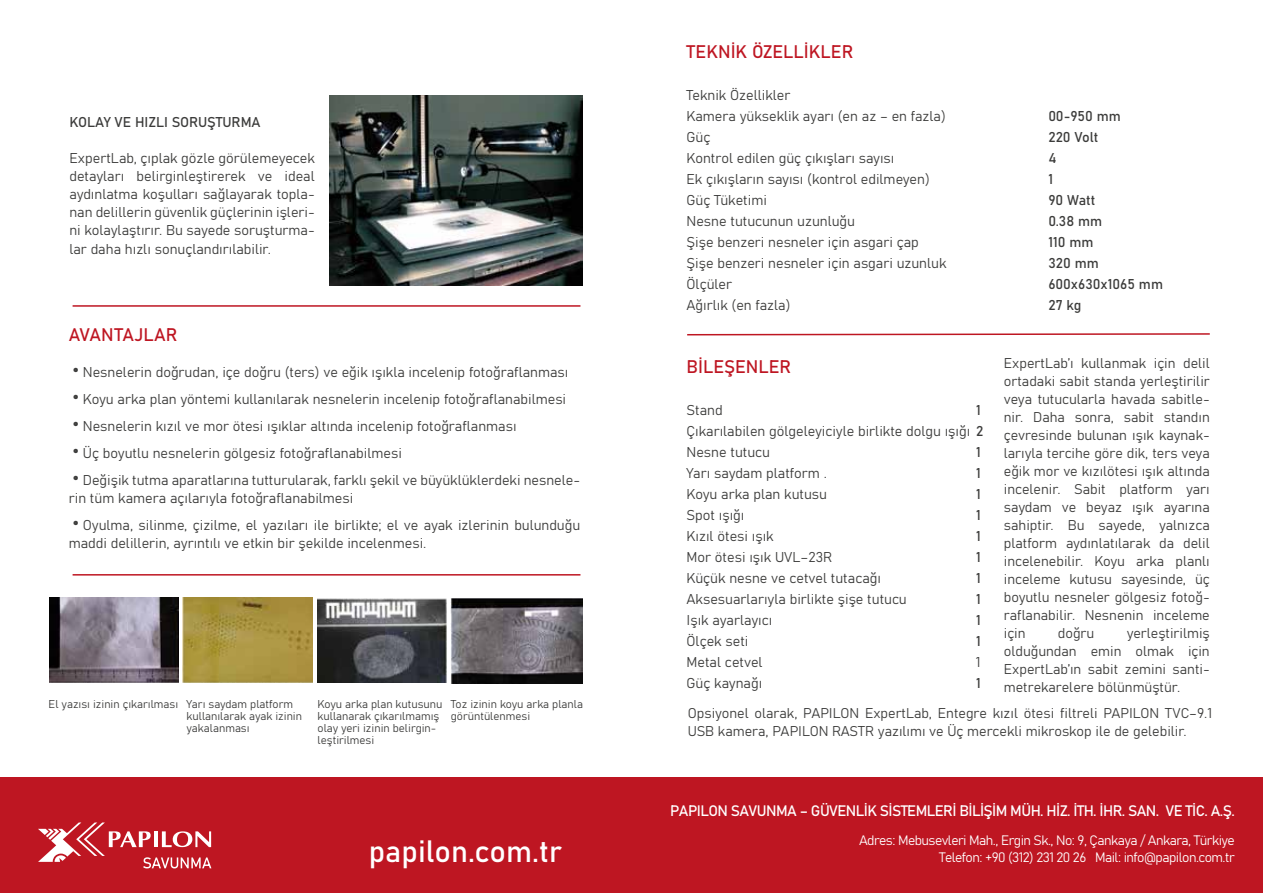
<style>
.page{position:relative;width:1263px;height:893px;background:#fff}
.page>*{position:absolute;margin:0;border:0;box-sizing:border-box;transform-origin:0 0}
.t1{font:30.45px "Bahnschrift";color:#fff}
.t2{font:18px "Bahnschrift";color:#be1622}
.t3{font:15px "Bahnschrift";letter-spacing:-.04em;color:#fff}
.t4{font:14.1px/18.1px "Bahnschrift";color:#3c3c3b}
.t5{font:13.95px/18px "Bahnschrift";color:#3c3c3b;text-align:justify}
.t6{font:13.5px "Bahnschrift";letter-spacing:-.04em;color:#fff}
.t7{font:11.25px/12px "Bahnschrift";color:#3c3c3b}
</style>
<div class="page">
<div style="left:0;top:777px;width:1263px;height:116px;background:#be1622"></div>
<svg style="left:38px;top:822px;width:173px;height:46px"></svg>
<hr style="left:73px;top:305px;width:507px;height:2px;background:#be1622">
<hr style="left:73px;top:574px;width:507px;height:2px;background:#be1622">
<svg style="left:687px;top:333px;width:523px;height:3px"></svg>
<img style="left:330px;top:95px;width:252px;height:190px">
<img style="left:50px;top:598px;width:129px;height:84px">
<img style="left:183px;top:598px;width:129px;height:84px">
<img style="left:317px;top:598px;width:129px;height:84px">
<img style="left:450px;top:598px;width:132px;height:86px">
<p class="t4" style="left:69px;top:112px;width:193px">KOLAY VE HIZLI SORUŞTURMA</p>
<p class="t4" style="left:69px;top:148px;width:247px;text-align:justify">ExpertLab, çıplak gözle görülemeyecek detayları belirginleştirerek ve ideal aydınlatma koşulları sağlayarak topla&shy;nan delillerin güvenlik güçlerinin işleri&shy;ni kolaylaştırır. Bu sayede soruşturma&shy;lar daha hızlı sonuçlandırılabilir.</p>
<p class="t2" style="left:69px;top:321px;width:110px">AVANTAJLAR</p>
<p class="t4" style="left:83px;top:358px;width:499px;line-height:27px">Nesnelerin doğrudan, içe doğru (ters) ve eğik ışıkla incelenip fotoğraflanması Koyu arka plan yöntemi kullanılarak nesnelerin incelenip fotoğraflanabilmesi Nesnelerin kızıl ve mor ötesi ışıklar altında incelenip fotoğraflanması<br>Üç boyutlu nesnelerin gölgesiz fotoğraflanabilmesi<br>Değişik tutma aparatlarına tutturularak, farklı şekil ve büyüklüklerdeki nesnele-</p>
<p class="t4" style="left:83px;top:484px;width:499px;line-height:27px;text-indent:-14px">rin tüm kamera açılarıyla fotoğraflanabilmesi<br>Oyulma, silinme, çizilme, el yazıları ile birlikte; el ve ayak izlerinin bulunduğu</p>
<p class="t4" style="left:69px;top:533px;width:359px">maddi delillerin, ayrıntılı ve etkin bir şekilde incelenmesi.</p>
<p class="t7" style="left:187px;top:698px;width:117px;text-indent:-138px">El yazısı izinin çıkarılması Yarı saydam platform kullanılarak ayak izinin yakalanması</p>
<p class="t7" style="left:317px;top:698px;width:126px">Koyu arka plan kutusunu kullanarak çıkarılmamış olay yeri izinin belirgin&shy;leştirilmesi</p>
<p class="t7" style="left:451px;top:698px;width:134px">Toz izinin koyu arka planla görüntülenmesi</p>
<p class="t2" style="left:686px;top:38px;width:168px">TEKNİK ÖZELLİKLER</p>
<p class="t4" style="left:686px;top:84px;width:261px;line-height:21px">Teknik Özellikler<br>Kamera yükseklik ayarı (en az – en fazla)</p>
<p class="t4" style="left:1048px;top:106px;width:74px">00-950 mm</p>
<p class="t4" style="left:686px;top:127px;width:25px">Güç</p>
<p class="t4" style="left:1048px;top:127px;width:52px">220 Volt</p>
<p class="t4" style="left:686px;top:148px;width:209px">Kontrol edilen güç çıkışları sayısı</p>
<p class="t4" style="left:1048px;top:148px;width:10px">4</p>
<p class="t4" style="left:686px;top:169px;width:245px">Ek çıkışların sayısı (kontrol edilmeyen)</p>
<p class="t4" style="left:1048px;top:169px;width:6px">1</p>
<p class="t4" style="left:686px;top:190px;width:82px">Güç Tüketimi</p>
<p class="t4" style="left:1048px;top:190px;width:48px">90 Watt</p>
<p class="t4" style="left:686px;top:211px;width:170px">Nesne tutucunun uzunluğu</p>
<p class="t4" style="left:1048px;top:211px;width:55px">0.38 mm</p>
<p class="t4" style="left:686px;top:232px;width:234px">Şişe benzeri nesneler için asgari çap</p>
<p class="t4" style="left:1048px;top:232px;width:47px">110 mm</p>
<p class="t4" style="left:686px;top:253px;width:261px">Şişe benzeri nesneler için asgari uzunluk</p>
<p class="t4" style="left:1048px;top:253px;width:52px">320 mm</p>
<p class="t4" style="left:686px;top:274px;width:47px">Ölçüler</p>
<p class="t4" style="left:1048px;top:274px;width:116px">600х630х1065 mm</p>
<p class="t4" style="left:686px;top:295px;width:105px">Ağırlık (en fazla)</p>
<p class="t4" style="left:1048px;top:295px;width:35px">27 kg</p>
<p class="t5" style="left:1004px;top:353px;width:207px">ExpertLab’ı kullanmak için delil ortadaki sabit standa yerleştirilir veya tutucularla havada sabitle&shy;nir. Daha sonra, sabit standın çevresinde bulunan ışık kaynak&shy;larıyla tercihe göre dik, ters veya eğik mor ve kızılötesi ışık altında incelenir. Sabit platform yarı saydam ve beyaz ışık ayarına sahiptir. Bu sayede, yalnızca platform aydınlatılarak da delil incelenebilir. Koyu arka planlı inceleme kutusu sayesinde, üç boyutlu nesneler gölgesiz fotoğ&shy;raflanabilir. Nesnenin inceleme için</p>
<p class="t2" style="left:686px;top:353px;width:106px">BİLEŞENLER</p>
<p class="t4" style="left:686px;top:400px;width:38px">Stand</p>
<p class="t4" style="left:686px;top:399px;width:298px;line-height:21px;text-indent:289px">1<br>Çıkarılabilen gölgeleyiciyle birlikte dolgu ışığı 2<br>Nesne tutucu</p>
<p class="t4" style="left:976px;top:442px;width:6px">1</p>
<p class="t4" style="left:686px;top:463px;width:142px">Yarı saydam platform .</p>
<p class="t4" style="left:976px;top:463px;width:6px">1</p>
<p class="t4" style="left:686px;top:484px;width:142px">Koyu arka plan kutusu</p>
<p class="t4" style="left:976px;top:484px;width:6px">1</p>
<p class="t4" style="left:686px;top:505px;width:59px">Spot ışığı</p>
<p class="t4" style="left:976px;top:505px;width:6px">1</p>
<p class="t4" style="left:686px;top:526px;width:89px">Kızıl ötesi ışık</p>
<p class="t4" style="left:976px;top:526px;width:6px">1</p>
<p class="t4" style="left:686px;top:547px;width:147px">Mor ötesi ışık UVL–23R</p>
<p class="t4" style="left:976px;top:547px;width:6px">1</p>
<p class="t4" style="left:686px;top:568px;width:196px">Küçük nesne ve cetvel tutacağı</p>
<p class="t4" style="left:976px;top:568px;width:6px">1</p>
<p class="t4" style="left:686px;top:589px;width:222px">Aksesuarlarıyla birlikte şişe tutucu</p>
<p class="t4" style="left:976px;top:589px;width:6px">1</p>
<p class="t4" style="left:686px;top:610px;width:87px">Işık ayarlayıcı</p>
<p class="t4" style="left:976px;top:610px;width:6px">1</p>
<p class="t4" style="left:686px;top:631px;width:63px">Ölçek seti</p>
<p class="t4" style="left:976px;top:631px;width:6px">1</p>
<p class="t4" style="left:686px;top:652px;width:78px">Metal cetvel</p>
<p class="t4" style="left:976px;top:652px;width:5px">1</p>
<p class="t4" style="left:686px;top:673px;width:77px">Güç kaynağı</p>
<p class="t4" style="left:976px;top:673px;width:6px">1</p>
<p class="t5" style="left:1058px;top:623px;width:38px">doğru</p>
<p class="t5" style="left:1004px;top:623px;width:207px;text-indent:123px">yerleştirilmiş olduğundan emin olmak için ExpertLab’ın sabit zemini santi&shy;metrekarelere bölünmüştür.</p>
<p class="t5" style="left:688px;top:703px;width:526px">Opsiyonel olarak, PAPILON ExpertLab, Entegre kızıl ötesi filtreli PAPILON TVC–9.1<br>USB kamera, PAPILON RASTR yazılımı ve Üç mercekli mikroskop ile de gelebilir.</p>
<p class="t3" style="left:670px;top:799px;width:566px">PAPILON SAVUNMA – GÜVENLİK SİSTEMLERİ BİLİŞİM MÜH. HİZ. İTH. İHR. SAN. VE TİC. A.Ş.</p>
<p class="t6" style="left:859px;top:830px;width:377px">Adres: Mebusevleri Mah., Ergin Sk., No: 9, Çankaya / Ankara, Türkiye</p>
<h1 class="t1" style="left:369px;top:828px;width:195px">papilon.com.tr</h1>
<p class="t6" style="left:939px;top:847px;width:297px">Telefon: +90 (312) 231 20 26 Mail: info@papilon.com.tr</p>
</div>
